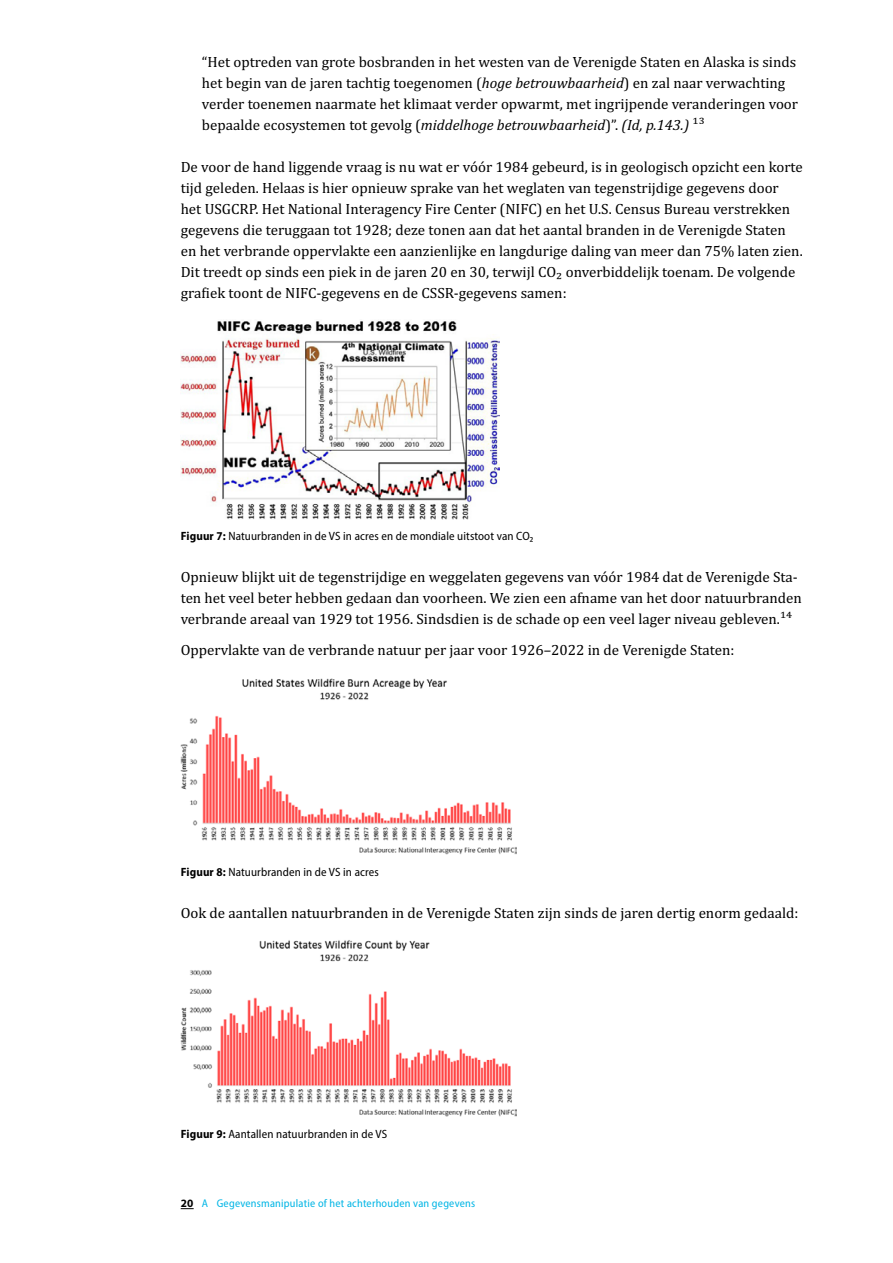
<style>
.page{position:relative;width:893px;height:1263px;background:#fff}
.page>*{position:absolute;margin:0;border:0;box-sizing:border-box;transform-origin:0 0}
.t1{font:15px/21px "Cambria";color:#000}
.t2{font:semi-condensed 12px "Myriad Pro";letter-spacing:.01em;color:#000}
.t3{font:semi-condensed 11.25px "Myriad Pro";letter-spacing:.02em;color:#00b5e5}
.s1{font-style:italic}
.s2{font-weight:700}
.s3{font-weight:700;font-stretch:normal;color:#000}
</style>
<div class="page">
<svg style="left:181px;top:1208px;width:13px;height:1px"></svg>
<img style="left:181px;top:940px;width:335px;height:177px">
<img style="left:181px;top:321px;width:318px;height:198px">
<img style="left:181px;top:678px;width:335px;height:177px">
<p class="t1" style="left:202px;top:51px;width:598px">“Het optreden van grote bosbranden in het westen van de Verenigde Staten en Alaska is sinds het begin van de jaren tachtig toegenomen (<span class="s1">hoge betrouwbaarheid</span>) en zal naar verwachting verder toenemen naarmate het klimaat verder opwarmt, met ingrijpende veranderingen voor bepaalde ecosystemen tot gevolg (<span class="s1">middelhoge betrouwbaarheid</span>)”. <span class="s1">(Id, p.143.)</span> 13</p>
<p class="t1" style="left:181px;top:156px;width:624px">De voor de hand liggende vraag is nu wat er vóór 1984 gebeurd, is in geologisch opzicht een korte tijd geleden. Helaas is hier opnieuw sprake van het weglaten van tegenstrijdige gegevens door het USGCRP. Het National Interagency Fire Center (NIFC) en het U.S. Census Bureau verstrekken gegevens die teruggaan tot 1928; deze tonen aan dat het aantal branden in de Verenigde Staten en het verbrande oppervlakte een aanzienlijke en langdurige daling van meer dan 75% laten zien.<br>Dit treedt op sinds een piek in de jaren 20 en 30, terwijl CO2 onverbiddelijk toenam. De volgende grafiek toont de NIFC-gegevens en de CSSR-gegevens samen:</p>
<p class="t2" style="left:181px;top:528px;width:354px"><span class="s2">Figuur 7:</span> Natuurbranden in de VS in acres en de mondiale uitstoot van CO2</p>
<p class="t1" style="left:181px;top:566px;width:622px">Opnieuw blijkt uit de tegenstrijdige en weggelaten gegevens van vóór 1984 dat de Verenigde Sta&shy;ten het veel beter hebben gedaan dan voorheen. We zien een afname van het door natuurbranden verbrande areaal van 1929 tot 1956. Sindsdien is de schade op een veel lager niveau gebleven.14</p>
<p class="t1" style="left:181px;top:639px;width:555px">Oppervlakte van de verbrande natuur per jaar voor 1926–2022 in de Verenigde Staten:</p>
<p class="t2" style="left:181px;top:864px;width:200px"><span class="s2">Figuur 8:</span> Natuurbranden in de VS in acres</p>
<p class="t1" style="left:181px;top:902px;width:619px">Ook de aantallen natuurbranden in de Verenigde Staten zijn sinds de jaren dertig enorm gedaald:</p>
<p class="t2" style="left:181px;top:1127px;width:208px"><span class="s2">Figuur 9:</span> Aantallen natuurbranden in de VS</p>
<p class="t3" style="left:181px;top:1196px;width:296px"><span class="s3">20</span> A Gegevensmanipulatie of het achterhouden van gegevens</p>
</div>
